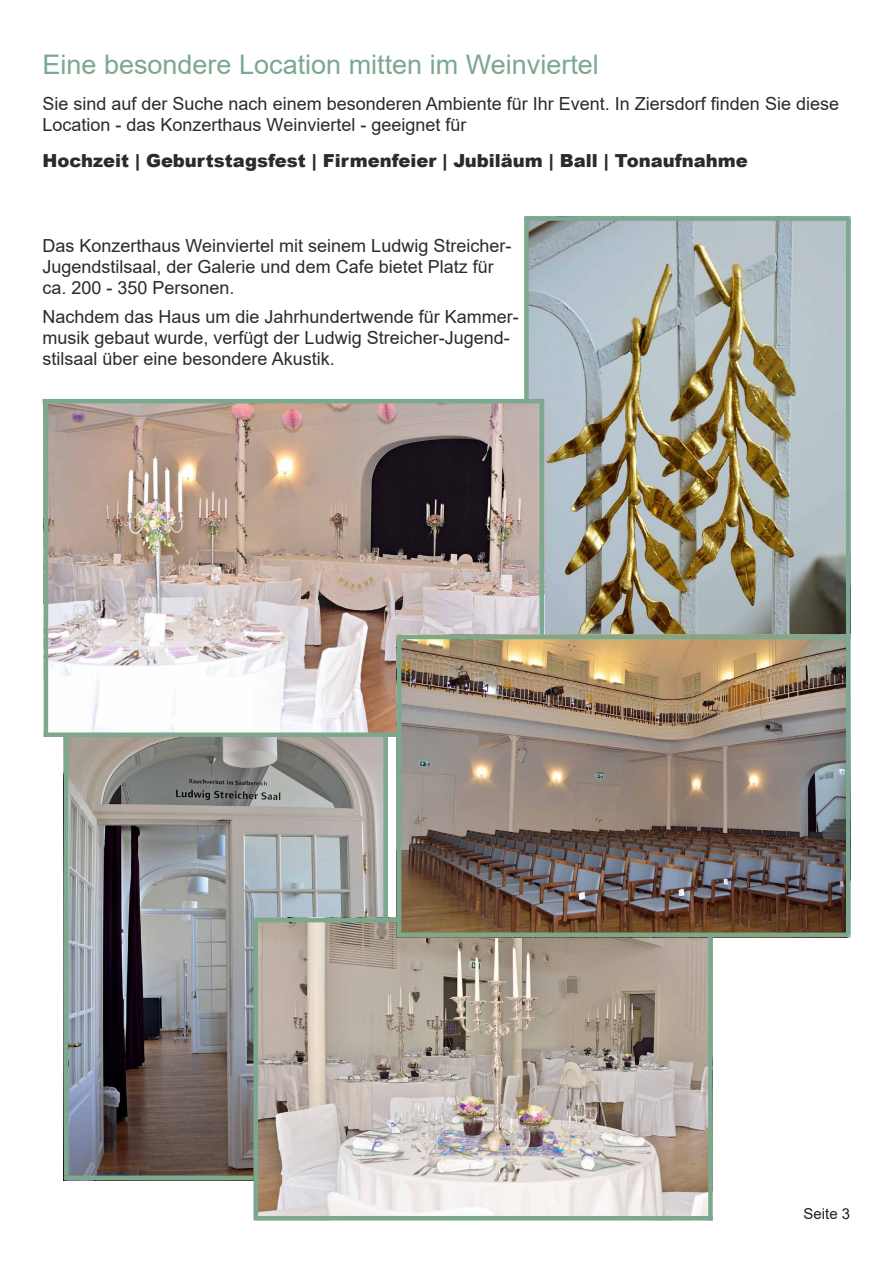
<style>
.page{position:relative;width:893px;height:1263px;background:#fff}
.page>*{position:absolute;margin:0;border:0;box-sizing:border-box;transform-origin:0 0}
.t1{font:27px "Arial";color:#7ca88f}
.t2{font:18px/21px "Arial";color:#292b2c}
.t3{font:900 18px "Arial";color:#292b2c}
.t4{font:15px "Arial";color:#231f20}
</style>
<div class="page">
<img style="left:529px;top:216px;width:321px;height:419px">
<img style="left:68px;top:737px;width:315px;height:438px">
<img style="left:48px;top:403px;width:491px;height:329px">
<img style="left:258px;top:922px;width:450px;height:294px">
<img style="left:401px;top:639px;width:449px;height:298px">
<div style="left:524px;top:217px;width:5px;height:184px;background:#7ca88f"></div>
<hr style="left:43px;top:399px;width:501px;height:4px;background:#7ca88f">
<div style="left:539px;top:401px;width:5px;height:234px;background:#7ca88f"></div>
<hr style="left:397px;top:635px;width:4px;height:302px;background:#7ca88f">
<div style="left:253px;top:918px;width:5px;height:302px;background:#7ca88f"></div>
<div style="left:383px;top:735px;width:5px;height:183px;background:#7ca88f"></div>
<div style="left:44px;top:732px;width:354px;height:5px;background:#7ca88f"></div>
<hr style="left:253px;top:918px;width:144px;height:4px;background:#7ca88f">
<hr style="left:399px;top:635px;width:451px;height:4px;background:#7ca88f">
<div style="left:398px;top:932px;width:451px;height:5px;background:#7ca88f"></div>
<hr style="left:44px;top:403px;width:4px;height:334px;background:#7ca88f">
<div style="left:524px;top:216px;width:325px;height:5px;background:#7ca88f"></div>
<hr style="left:846px;top:218px;width:4px;height:717px;background:#7ca88f">
<div style="left:64px;top:1175px;width:189px;height:5px;background:#7ca88f"></div>
<div style="left:708px;top:935px;width:5px;height:285px;background:#7ca88f"></div>
<hr style="left:256px;top:1216px;width:457px;height:4px;background:#7ca88f">
<hr style="left:64px;top:737px;width:4px;height:438px;background:#7ca88f">
<h1 class="t1" style="left:43px;top:46px;width:558px">Eine besondere Location mitten im Weinviertel</h1>
<p class="t2" style="left:43px;top:93px;width:798px">Sie sind auf der Suche nach einem besonderen Ambiente für Ihr Event. In Ziersdorf finden Sie diese<br>Location - das Konzerthaus Weinviertel - geeignet für</p>
<p class="t3" style="left:43px;top:147px;width:707px">Hochzeit | Geburtstagsfest | Firmenfeier | Jubiläum | Ball | Tonaufnahme</p>
<p class="t2" style="left:43px;top:235px;width:470px">Das Konzerthaus Weinviertel mit seinem Ludwig Streicher-<br>Jugendstilsaal, der Galerie und dem Cafe bietet Platz für ca. 200 - 350 Personen.</p>
<p class="t2" style="left:43px;top:306px;width:478px">Nachdem das Haus um die Jahrhundertwende für Kammer&shy;musik gebaut wurde, verfügt der Ludwig Streicher-Jugend&shy;stilsaal über eine besondere Akustik.</p>
<p class="t4" style="left:804px;top:1203px;width:48px">Seite 3</p>
</div>
